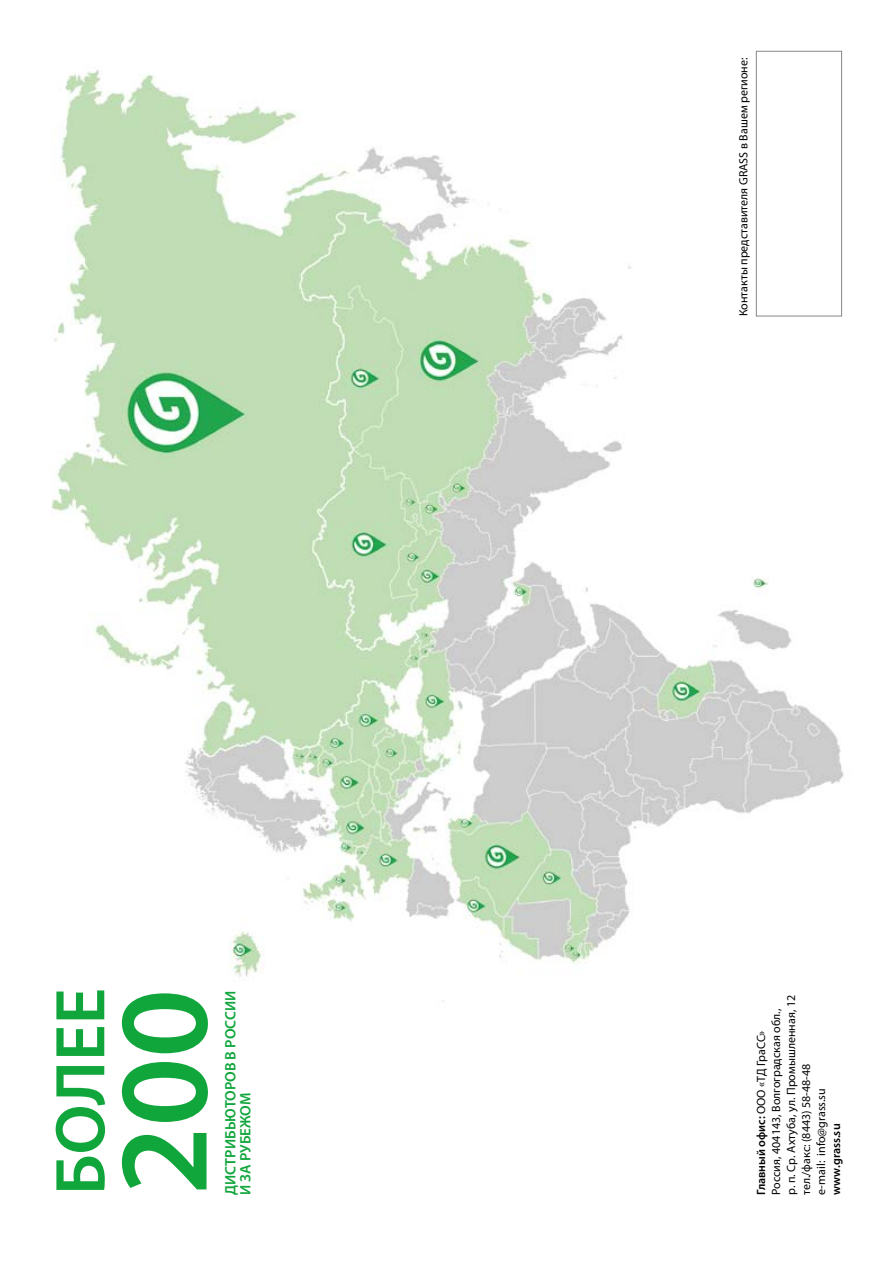
<style>
.page{position:relative;width:893px;height:1263px;background:#fff}
.page>*{position:absolute;margin:0;border:0;box-sizing:border-box;transform-origin:0 0}
.t1{font:600 128.1px "Myriad Pro";color:#11a63c}
.t2{font:600 70.95px "Myriad Pro";letter-spacing:-.005em;color:#11a63c}
.t3{font:600 15px/15px "Myriad Pro";color:#11a63c}
.t4{font:12px/15px "Myriad Pro";color:#000}
.t5{font:600 12px "Myriad Pro";color:#000}
.s1{font-weight:600}
</style>
<div class="page">
<img style="left:51px;top:50px;width:793px;height:952px">
<div style="left:756px;top:51px;width:86px;height:265px;border:1px solid #878787"></div>
<div style="left:51px;top:851px;width:125px;height:202px;background:#fff"></div>
<h2 class="t2" style="left:35px;top:1195px;width:209px;rotate:-90deg">БОЛЕЕ</h2>
<h1 class="t1" style="left:82px;top:1195px;width:207px;rotate:-90deg">200</h1>
<p class="t3" style="left:223px;top:1195px;width:205px;rotate:-90deg">ДИСТРИБЬЮТОРОВ В РОССИИ<br>И ЗА РУБЕЖОМ</p>
<p class="t4" style="left:736px;top:316px;width:260px;rotate:-90deg">Контакты представителя GRASS в Вашем регионе:</p>
<p class="t4" style="left:753px;top:1195px;width:201px;rotate:-90deg"><span class="s1">Главный офис:</span> ООО «ТД ГраСС»<br>Россия, 404143, Волгоградская обл.,<br>р. п. Ср. Ахтуба, ул. Промышленная, 12 тел./факс: (8443) 58-48-48<br>e-mail: info@grass.su</p>
<p class="t5" style="left:828px;top:1195px;width:73px;rotate:-90deg">www.grass.su</p>
</div>
